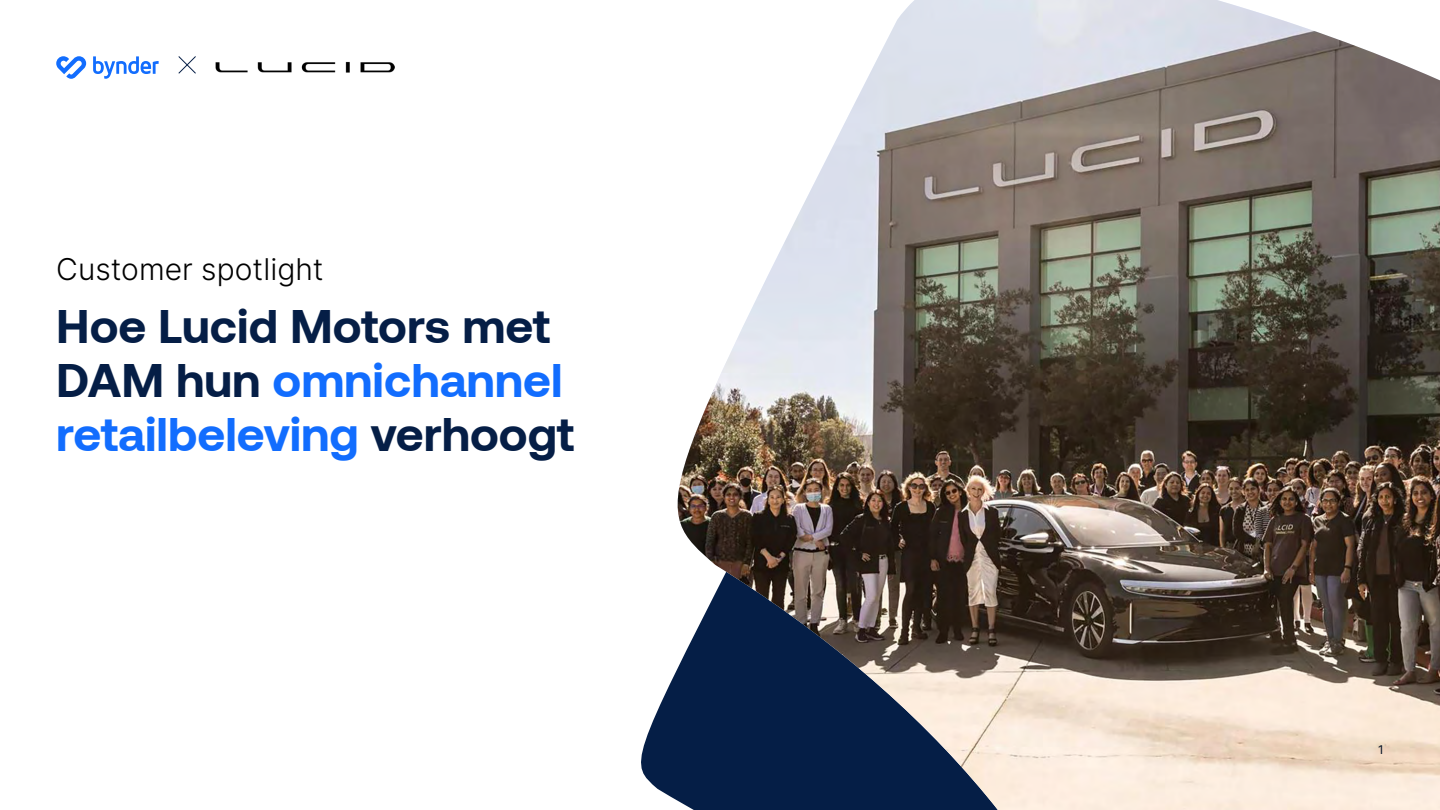
<style>
.page{position:relative;width:1440px;height:810px;background:#fff}
.page>*{position:absolute;margin:0;border:0;box-sizing:border-box;transform-origin:0 0}
.t1{font:700 48px/54px "Aeonik";color:#051e46}
.t2{font:30px "Inter";color:#000}
.t3{font:12px "Inter";color:#031025}
.s1{color:#126dfe}
</style>
<div class="page">
<svg style="left:649px;top:669px;width:28px;height:132px;fill:#051e46"></svg>
<img style="left:677px;top:0;width:763px;height:810px">
<svg style="left:93px;top:56px;width:66px;height:23px"></svg>
<svg style="left:56px;top:56px;width:30px;height:23px"></svg>
<svg style="left:178px;top:56px;width:18px;height:18px"></svg>
<img style="left:216px;top:61px;width:178px;height:12px">
<p class="t2" style="left:56px;top:247px;width:269px">Customer spotlight</p>
<p class="t1" style="left:56px;top:299px;width:520px">Hoe Lucid Motors met<br>DAM hun <span class="s1">omnichannel retailbeleving</span> verhoogt</p>
<p class="t3" style="left:1378px;top:741px;width:7px">1</p>
</div>
